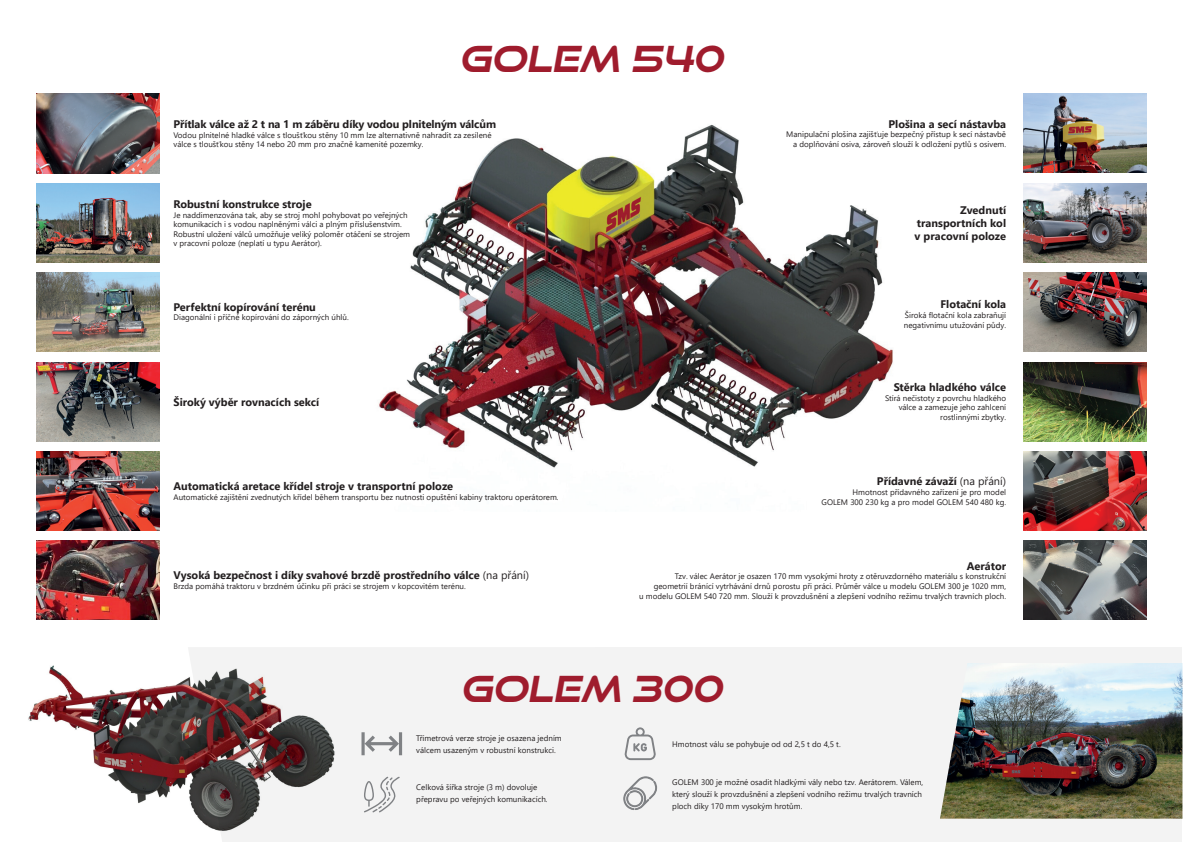
<style>
.page{position:relative;width:1191px;height:842px;background:#fff}
.page>*{position:absolute;margin:0;border:0;box-sizing:border-box;transform-origin:0 0}
.t1{font:italic 700 36px "Good Times Rg";color:#9f1c2d}
.t2{font:700 11px/13.2px "Segoe UI";color:#231f20;text-align:justify}
.t3{font:8px/9.6px "Segoe UI";color:#231f20}
.s1{font-weight:400}
</style>
<div class="page">
<div style="left:346px;top:647px;width:249px;height:195px;background:#f3f3f3"></div>
<img style="left:28px;top:647px;width:318px;height:195px">
<img style="left:378px;top:124px;width:515px;height:344px">
<img style="left:36px;top:184px;width:123px;height:79px">
<img style="left:36px;top:94px;width:123px;height:79px">
<img style="left:36px;top:541px;width:123px;height:79px">
<img style="left:36px;top:451px;width:123px;height:80px">
<img style="left:36px;top:362px;width:123px;height:79px">
<img style="left:36px;top:273px;width:123px;height:79px">
<svg style="left:361px;top:732px;width:41px;height:23px"></svg>
<svg style="left:364px;top:777px;width:36px;height:35px"></svg>
<div style="left:595px;top:647px;width:587px;height:195px;background:#f3f3f3"></div>
<img style="left:1023px;top:273px;width:123px;height:79px">
<img style="left:1023px;top:94px;width:123px;height:79px">
<img style="left:1023px;top:184px;width:123px;height:79px">
<img style="left:1023px;top:451px;width:123px;height:80px">
<img style="left:1023px;top:362px;width:123px;height:79px">
<img style="left:1023px;top:541px;width:123px;height:79px">
<img style="left:940px;top:663px;width:242px;height:156px">
<svg style="left:623px;top:777px;width:34px;height:33px"></svg>
<svg style="left:624px;top:727px;width:32px;height:33px"></svg>
<h1 class="t1" style="left:459px;top:36px;width:265px">GOLEM 540</h1>
<h2 class="t2" style="left:173px;top:117px;width:324px">Přítlak válce až 2 t na 1 m záběru díky vodou plnitelným válcům</h2>
<p class="t3" style="left:173px;top:130px;width:320px">Vodou plnitelné hladké válce s tloušťkou stěny 10 mm lze alternativně nahradit za zesílené válce s tloušťkou stěny 14 nebo 20 mm pro značně kamenité pozemky.</p>
<h2 class="t2" style="left:173px;top:197px;width:140px">Robustní konstrukce stroje</h2>
<p class="t3" style="left:173px;top:210px;width:238px">Je naddimenzována tak, aby se stroj mohl pohybovat po veřejných komunikacích i s vodou naplněnými válci a plným příslušenstvím.<br>Robustní uložení válců umožňuje veliký poloměr otáčení se strojem v pracovní poloze (neplatí u typu Aerátor).</p>
<h2 class="t2" style="left:173px;top:300px;width:144px">Perfektní kopírování terénu</h2>
<p class="t3" style="left:173px;top:313px;width:177px">Diagonální i příčné kopírování do záporných úhlů.</p>
<h2 class="t2" style="left:173px;top:395px;width:147px">Široký výběr rovnacích sekcí</h2>
<h2 class="t2" style="left:173px;top:480px;width:281px">Automatická aretace křídel stroje v transportní poloze</h2>
<p class="t3" style="left:173px;top:492px;width:387px">Automatické zajištění zvednutých křídel během transportu bez nutnosti opuštění kabiny traktoru operátorem.</p>
<h2 class="t2" style="left:888px;top:117px;width:119px">Plošina a secí nástavba</h2>
<p class="t3" style="left:786px;top:129px;width:221px;text-align:right">Manipulační plošina zajišťuje bezpečný přístup k secí nástavbě a doplňování osiva, zároveň slouží k odložení pytlů s osivem.</p>
<h2 class="t2" style="left:914px;top:203px;width:93px;text-indent:45px">Zvednutí transportních kol v pracovní poloze</h2>
<h2 class="t2" style="left:940px;top:298px;width:67px">Flotační kola</h2>
<p class="t3" style="left:904px;top:310px;width:104px">Široká flotační kola zabraňují negativnímu utužování půdy.</p>
<h2 class="t2" style="left:893px;top:381px;width:114px">Stěrka hladkého válce</h2>
<p class="t3" style="left:885px;top:393px;width:122px;text-align:right">Stírá nečistoty z povrchu hladkého válce a zamezuje jeho zahlcení rostlinnými zbytky.</p>
<h2 class="t2" style="left:877px;top:475px;width:131px">Přídavné závaží <span class="s1">(na přání)</span></h2>
<p class="t3" style="left:821px;top:487px;width:186px;text-align:right">Hmotnost přídavného zařízení je pro model<br>GOLEM 300 230 kg a pro model GOLEM 540 480 kg.</p>
<h2 class="t2" style="left:173px;top:569px;width:357px">Vysoká bezpečnost i díky svahové brzdě prostředního válce <span class="s1">(na přání)</span></h2>
<p class="t3" style="left:173px;top:581px;width:294px">Brzda pomáhá traktoru v brzdném účinku při práci se strojem v kopcovitém terénu.</p>
<h2 class="t2" style="left:966px;top:559px;width:41px">Aerátor</h2>
<p class="t3" style="left:639px;top:572px;width:368px;text-align:right">Tzv. válec Aerátor je osazen 170 mm vysokými hroty z otěruvzdorného materiálu s konstrukční geometrií bránící vytrhávání drnů porostu při práci. Průměr válce u modelu GOLEM 300 je 1020 mm,<br>u modelu GOLEM 540 720 mm. Slouží k provzdušnění a zlepšení vodního režimu trvalých travních ploch.</p>
<h1 class="t1" style="left:460px;top:666px;width:263px">GOLEM 300</h1>
<p class="t3" style="left:416px;top:732px;width:147px;line-height:12px">Třímetrová verze stroje je osazena jedním válcem usazeným v robustní konstrukci.</p>
<p class="t3" style="left:416px;top:781px;width:133px;line-height:12px">Celková šířka stroje (3 m) dovoluje přepravu po veřejných komunikacích.</p>
<p class="t3" style="left:672px;top:739px;width:170px">Hmotnost válu se pohybuje od od 2,5 t do 4,5 t.</p>
<p class="t3" style="left:672px;top:776px;width:252px;line-height:12px">GOLEM 300 je možné osadit hladkými vály nebo tzv. Aerátorem. Válem, který slouží k provzdušnění a zlepšení vodního režimu trvalých travních ploch díky 170 mm vysokým hrotům.</p>
</div>
